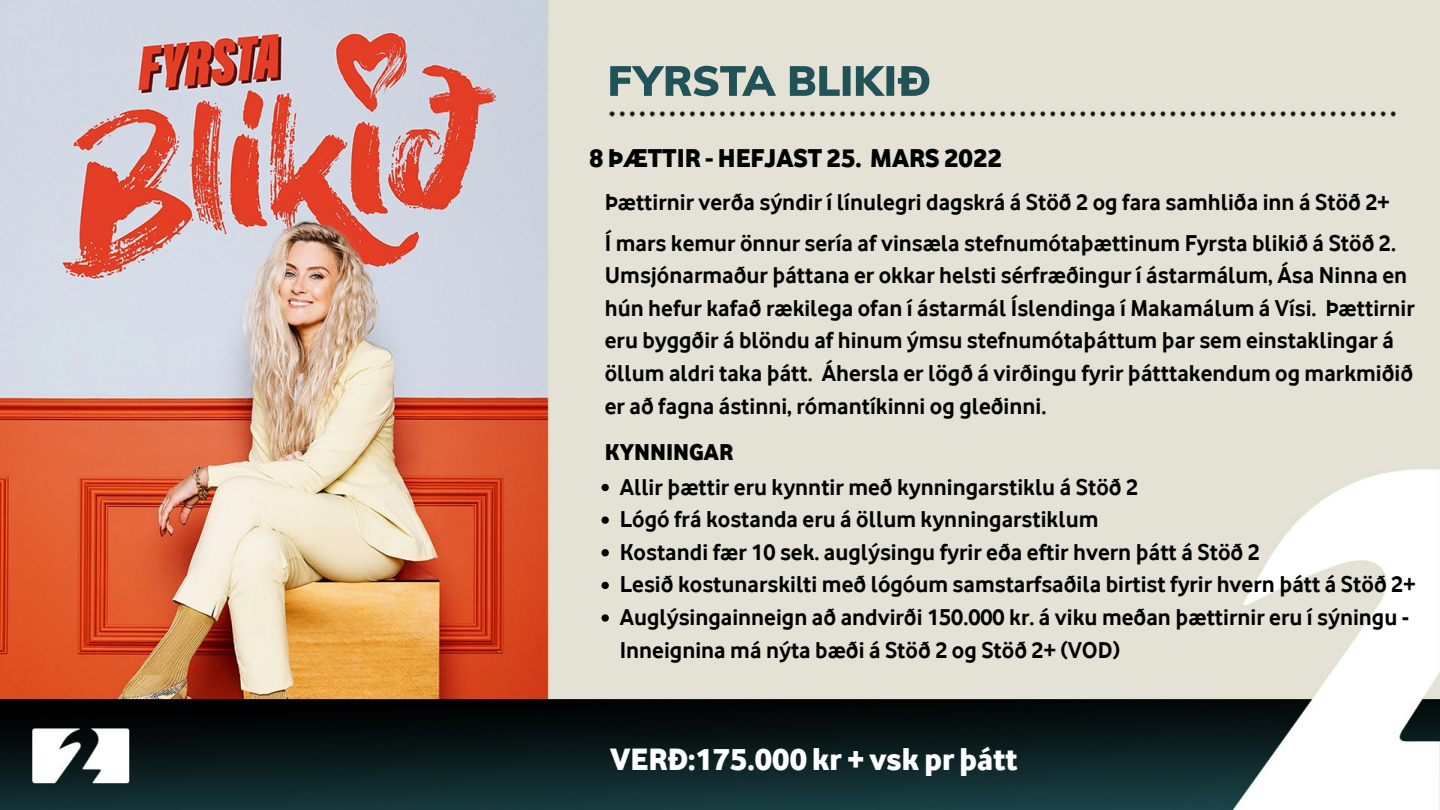
<style>
.page{position:relative;width:1440px;height:810px;background:#fff}
.page>*{position:absolute;margin:0;border:0;box-sizing:border-box;transform-origin:0 0}
.t1{font:31.88px "Vodafone Ex B";color:#fff}
.t2{font:26.62px "Vodafone Ex B";color:#000}
.t3{font:700 23.62px/32.6px "Vodafone Rg";color:#000}
.t4{font:23.62px "Vodafone Ex B";color:#000}
</style>
<div class="page">
<img style="left:0;top:0;width:1440px;height:810px">
<img style="left:610px;top:66px;width:319px;height:30px">
<svg style="left:602px;top:484px;width:7px;height:7px"></svg>
<svg style="left:602px;top:516px;width:7px;height:8px"></svg>
<svg style="left:602px;top:549px;width:7px;height:7px"></svg>
<svg style="left:602px;top:582px;width:7px;height:7px"></svg>
<svg style="left:602px;top:614px;width:7px;height:8px"></svg>
<p class="t2" style="left:589px;top:143px;width:414px">8 ÞÆTTIR - HEFJAST 25. MARS 2022</p>
<p class="t3" style="left:605px;top:185px;width:786px">Þættirnir verða sýndir í línulegri dagskrá á Stöð 2 og fara samhliða inn á Stöð 2+</p>
<p class="t3" style="left:605px;top:226px;width:793px">Í mars kemur önnur sería af vinsæla stefnumótaþættinum Fyrsta blikið á Stöð 2.</p>
<p class="t3" style="left:605px;top:259px;width:812px">Umsjónarmaður þáttana er okkar helsti sérfræðingur í ástarmálum, Ása Ninna en hún hefur kafað rækilega ofan í ástarmál Íslendinga í Makamálum á Vísi. Þættirnir eru byggðir á blöndu af hinum ýmsu stefnumótaþáttum þar sem einstaklingar á öllum aldri taka þátt. Áhersla er lögð á virðingu fyrir þátttakendum og markmiðið er að fagna ástinni, rómantíkinni og gleðinni.</p>
<p class="t4" style="left:605px;top:439px;width:130px">KYNNINGAR</p>
<p class="t3" style="left:620px;top:470px;width:520px">Allir þættir eru kynntir með kynningarstiklu á Stöð 2</p>
<p class="t3" style="left:620px;top:503px;width:480px">Lógó frá kostanda eru á öllum kynningarstiklum</p>
<p class="t3" style="left:620px;top:535px;width:642px">Kostandi fær 10 sek. auglýsingu fyrir eða eftir hvern þátt á Stöð 2</p>
<p class="t3" style="left:620px;top:568px;width:797px">Lesið kostunarskilti með lógóum samstarfsaðila birtist fyrir hvern þátt á Stöð 2+</p>
<p class="t3" style="left:620px;top:601px;width:791px">Auglýsingainneign að andvirði 150.000 kr. á viku meðan þættirnir eru í sýningu -<br>Inneignina má nýta bæði á Stöð 2 og Stöð 2+ (VOD)</p>
<p class="t1" style="left:610px;top:742px;width:409px">VERÐ:175.000 kr + vsk pr þátt</p>
</div>
